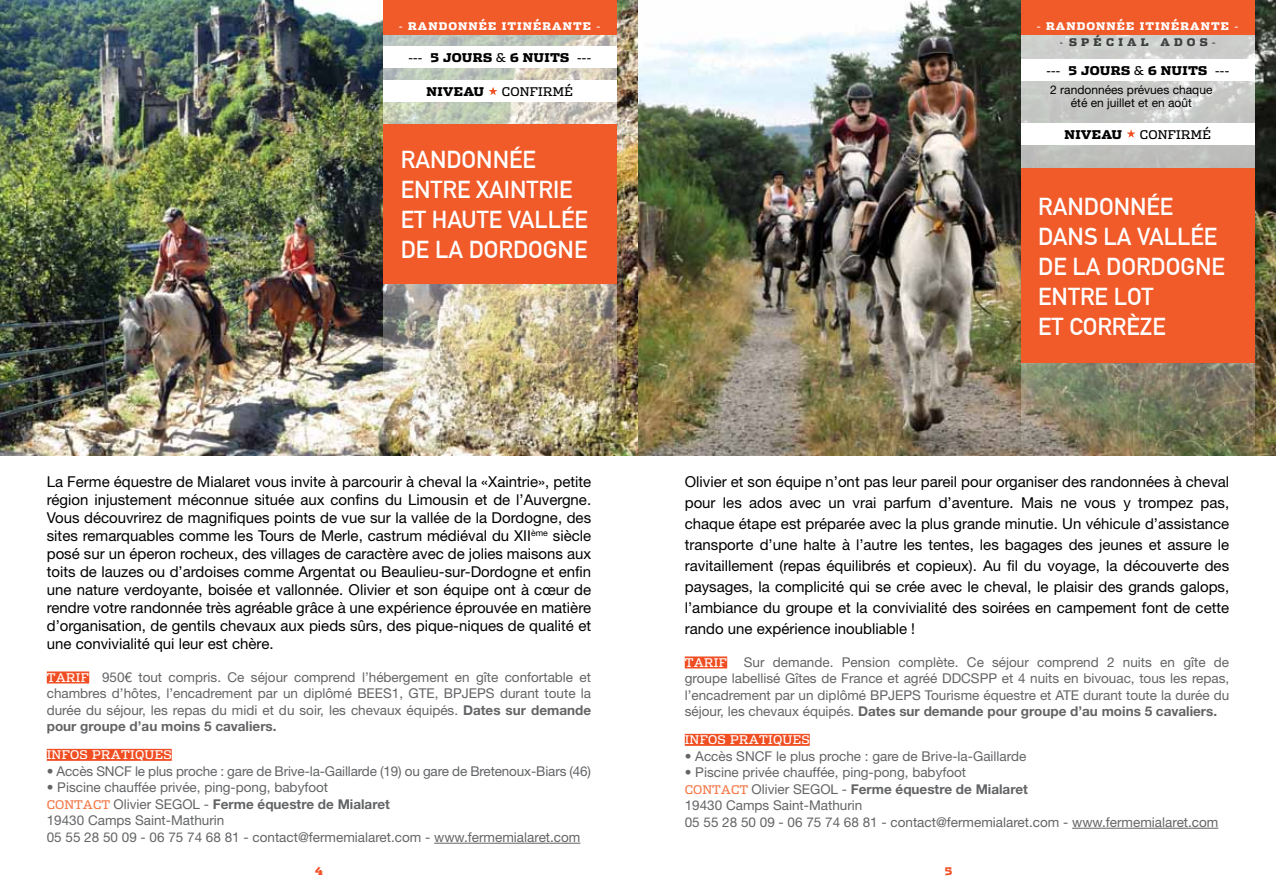
<style>
.page{position:relative;width:1276px;height:893px;background:#fff}
.page>*{position:absolute;margin:0;border:0;box-sizing:border-box;transform-origin:0 0}
.t1{font:700 24px/30px "DIN Alternate";color:#fff}
.t2{font:15px/18px "Helvetica Neue LT Std";color:#000;text-align:justify}
.t3{font:13.5px/16.5px "Helvetica Neue LT Std";color:#636466;text-align:justify}
.t4{font:900 12px "Dispatch";letter-spacing:.02em;color:#000}
.t5{font:12px/13.5px "Helvetica Neue LT Std";color:#000;text-align:center}
.t6{font:12px "Dispatch";letter-spacing:.02em;color:#fff}
.t7{font:12px "Dispatch";letter-spacing:.02em;color:#000}
.t8{font:900 10.5px "Dispatch";letter-spacing:.1em;color:#fff}
.t9{font:900 10.5px "Dispatch";letter-spacing:.4em;color:#4d4d4f}
.t10{font:900 10.5px "Dispatch";color:#f04e23}
.s1{font-weight:400}
.s2{font-family:"Dispatch";font-size:12px;color:#fff}
.s3{font-weight:700}
.s4{font-family:"Dispatch";font-size:12px;color:#f47c4d}
</style>
<div class="page">
<img style="left:0;top:0;width:1276px;height:455px">
<div style="left:47px;top:671px;width:42px;height:12px;background:#f04e23"></div>
<div style="left:47px;top:749px;width:125px;height:12px;background:#f04e23"></div>
<hr style="left:434px;top:843px;width:146px;height:1px;background:#636466">
<img style="left:383px;top:34px;width:234px;height:421px">
<svg style="left:1020px;top:34px;width:234px;height:422px"></svg>
<div style="left:383px;top:0;width:234px;height:34px;background:#f15a29"></div>
<div style="left:383px;top:124px;width:234px;height:160px;background:#f15a29"></div>
<div style="left:685px;top:656px;width:42px;height:12px;background:#f04e23"></div>
<div style="left:685px;top:734px;width:124px;height:12px;background:#f04e23"></div>
<hr style="left:1072px;top:828px;width:146px;height:1px;background:#636466">
<div style="left:1020px;top:0;width:234px;height:34px;background:#f15a29"></div>
<div style="left:1020px;top:168px;width:234px;height:194px;background:#f15a29"></div>
<div style="left:383px;top:81px;width:234px;height:21px;background:#fff"></div>
<svg style="left:488px;top:87px;width:9px;height:8px"></svg>
<div style="left:1020px;top:123px;width:234px;height:22px;background:#fff"></div>
<svg style="left:1126px;top:129px;width:9px;height:9px"></svg>
<div style="left:383px;top:47px;width:234px;height:21px;background:#fff"></div>
<div style="left:1020px;top:60px;width:234px;height:21px;background:#fff"></div>
<p class="t8" style="left:399px;top:18px;width:203px"><span class="s1">-</span> RANDONNÉE ITINÉRANTE <span class="s1">-</span></p>
<p class="t4" style="left:408px;top:49px;width:184px"><span class="s1">---</span> 5 JOURS <span class="s1">&amp;</span> 6 NUITS <span class="s1">---</span></p>
<p class="t4" style="left:426px;top:83px;width:59px">NIVEAU</p>
<p class="t7" style="left:502px;top:84px;width:73px">CONFIRMÉ</p>
<h1 class="t1" style="left:401px;top:143px;width:136px">RANDONNÉE<br>ENTRE</h1>
<h1 class="t1" style="left:476px;top:173px;width:98px">XAINTRIE</h1>
<h1 class="t1" style="left:401px;top:203px;width:46px">ET HAUTE</h1>
<h1 class="t1" style="left:508px;top:203px;width:67px">VALLÉE</h1>
<h1 class="t1" style="left:401px;top:233px;width:84px">DE LA DORDO</h1>
<h1 class="t1" style="left:543px;top:233px;width:30px">GNE</h1>
<p class="t2" style="left:47px;top:472px;width:546px">La Ferme équestre de Mialaret vous invite à parcourir à cheval la «Xaintrie», petite région injustement méconnue située aux confins du Limousin et de l’Auvergne.<br>Vous découvrirez de magnifiques points de vue sur la vallée de la Dordogne, des sites remarquables comme les Tours de Merle, castrum médiéval du XII<sup>ème</sup> siècle posé sur un éperon rocheux, des villages de caractère avec de jolies maisons aux toits de lauzes ou d’ardoises comme Argentat ou Beaulieu-sur-Dordogne et enfin une nature verdoyante, boisée et vallonnée. Olivier et son équipe ont à cœur de rendre votre randonnée très agréable grâce à une expérience éprouvée en matière d’organisation, de gentils chevaux aux pieds sûrs, des pique-niques de qualité et une convivialité qui leur est chère.</p>
<p class="t3" style="left:47px;top:669px;width:546px"><span class="s2">TARIF</span> 950€ tout compris. Ce séjour comprend l’hébergement en gîte confortable et chambres d’hôtes, l’encadrement par un diplômé BEES1, GTE, BPJEPS durant toute la durée du séjour, les repas du midi et du soir, les chevaux équipés. <span class="s3">Dates sur demande pour groupe d’au moins 5 cavaliers.</span></p>
<p class="t6" style="left:47px;top:747px;width:126px">INFOS PRATIQUES</p>
<p class="t3" style="left:47px;top:763px;width:546px">• Accès SNCF le plus proche : gare de Brive-la-Gaillarde (19) ou gare de Bretenoux-Biars (46)</p>
<p class="t3" style="left:47px;top:779px;width:535px;text-align:left">• Piscine chauffée privée, ping-pong, babyfoot<br><span class="s4">CONTACT</span> Olivier SEGOL - <span class="s3">Ferme équestre de Mialaret<br></span>19430 Camps Saint-Mathurin<br>05 55 28 50 09 - 06 75 74 68 81 - contact@fermemialaret.com - www.fermemialaret.com</p>
<p class="t8" style="left:1036px;top:18px;width:203px"><span class="s1">-</span> RANDONNÉE ITINÉRANTE <span class="s1">-</span></p>
<p class="t9" style="left:1059px;top:35px;width:158px"><span class="s1">-</span> SPÉCIAL ADOS<span class="s1">-</span></p>
<p class="t5" style="left:1050px;top:82px;width:164px">2 randonnées prévues chaque été en juillet et en août</p>
<p class="t4" style="left:1046px;top:62px;width:184px"><span class="s1">---</span> 5 JOURS <span class="s1">&amp;</span> 6 NUITS <span class="s1">---</span></p>
<p class="t4" style="left:1064px;top:125px;width:59px">NIVEAU</p>
<p class="t7" style="left:1139px;top:126px;width:73px">CONFIRMÉ</p>
<h1 class="t1" style="left:1038px;top:190px;width:188px">RANDONNÉE<br>DANS LA VALLÉE<br>DE LA DORDOGNE<br>ENTRE LOT<br>ET CORRÈZE</h1>
<p class="t2" style="left:685px;top:471px;width:546px;line-height:21px">Olivier et son équipe n’ont pas leur pareil pour organiser des randonnées à cheval pour les ados avec un vrai parfum d’aventure. Mais ne vous y trompez pas, chaque étape est préparée avec la plus grande minutie. Un véhicule d’assistance transporte d’une halte à l’autre les tentes, les bagages des jeunes et assure le ravitaillement (repas équilibrés et copieux). Au fil du voyage, la découverte des paysages, la complicité qui se crée avec le cheval, le plaisir des grands galops, l’ambiance du groupe et la convivialité des soirées en campement font de cette rando une expérience inoubliable !</p>
<p class="t3" style="left:685px;top:654px;width:546px"><span class="s2">TARIF</span> Sur demande. Pension complète. Ce séjour comprend 2 nuits en gîte de groupe labellisé Gîtes de France et agréé DDCSPP et 4 nuits en bivouac, tous les repas, l’encadrement par un diplômé BPJEPS Tourisme équestre et ATE durant toute la durée du séjour, les chevaux équipés. <span class="s3">Dates sur demande pour groupe d’au moins 5 cavaliers.</span></p>
<p class="t6" style="left:685px;top:732px;width:126px">INFOS PRATIQUES</p>
<p class="t3" style="left:685px;top:748px;width:343px">• Accès SNCF le plus proche : gare de Brive-la-Gaillarde</p>
<p class="t3" style="left:685px;top:764px;width:535px;text-align:left">• Piscine privée chauffée, ping-pong, babyfoot<br><span class="s4">CONTACT</span> Olivier SEGOL - <span class="s3">Ferme équestre de Mialaret<br></span>19430 Camps Saint-Mathurin<br>05 55 28 50 09 - 06 75 74 68 81 - contact@fermemialaret.com - www.fermemialaret.com</p>
<p class="t10" style="left:315px;top:864px;width:9px">4</p>
<p class="t10" style="left:944px;top:864px;width:9px">5</p>
</div>
